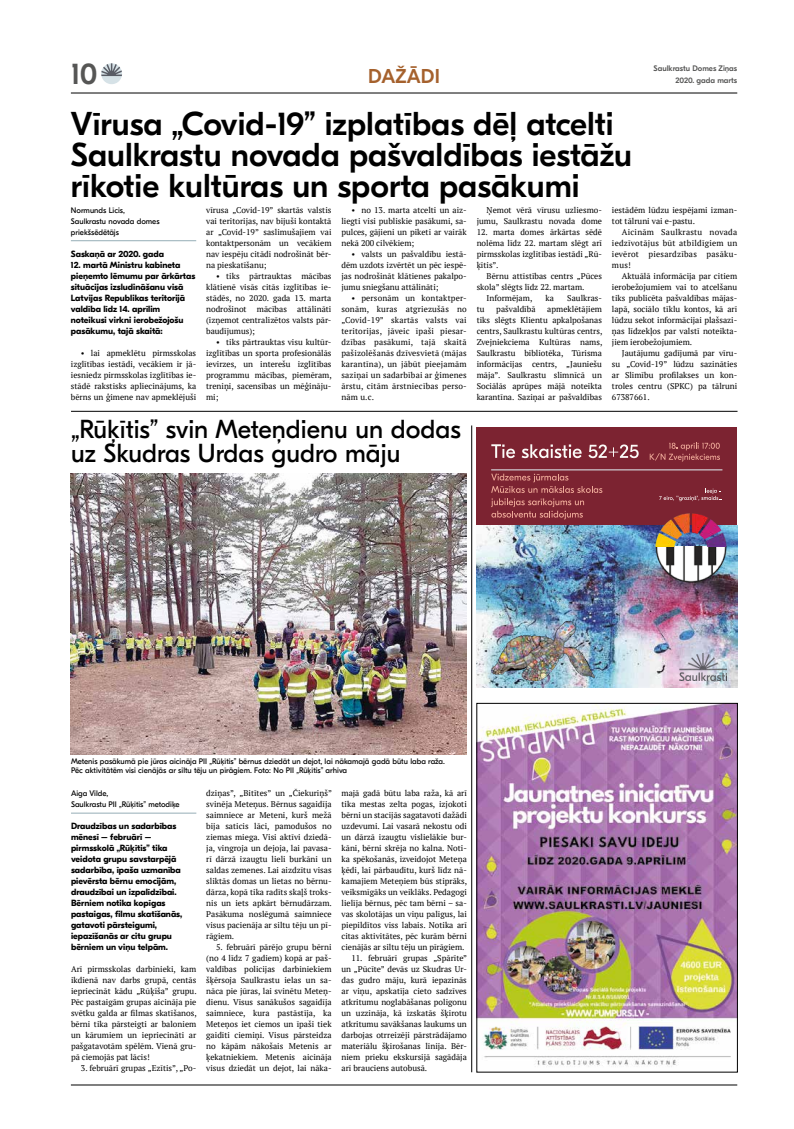
<style>
.page{position:relative;width:794px;height:1129px;background:#fff}
.page>*{position:absolute;margin:0;border:0;box-sizing:border-box;transform-origin:0 0}
.t1{font:500 33px/31px "GT Eesti Pro Display";color:#000}
.t2{font:500 30px "GT Eesti Pro Display";color:#565655}
.t3{font:26px/24px "GT Eesti Pro Display";color:#000}
.t4{font:500 20px "GT Eesti Pro Display";letter-spacing:.01em;color:#a5612d}
.t5{font:700 9px/11px "GT Eesti Pro Display";color:#000}
.t6{font:8.3px/11px "PT Serif";color:#000;text-align:justify}
.t7{font:8px/11px "GT Eesti Pro Display";color:#000}
.t8{font:500 8px "GT Eesti Pro Display";color:#565655}
</style>
<div class="page">
<hr style="left:71px;top:1084px;width:666px;height:1px;background:#000">
<hr style="left:71px;top:93px;width:666px;height:1px;background:#000">
<div style="left:101px;top:63px;width:21px;height:21px;background:#d6e2e7;border-radius:10px"></div>
<svg style="left:101px;top:63px;width:21px;height:13px"></svg>
<div style="left:476px;top:427px;width:261px;height:260px;background:#7c2331"></div>
<img style="left:476px;top:525px;width:261px;height:162px">
<img style="left:644px;top:546px;width:88px;height:41px">
<img style="left:645px;top:519px;width:92px;height:27px">
<img style="left:491px;top:621px;width:103px;height:59px">
<img style="left:679px;top:653px;width:47px;height:27px">
<svg style="left:649px;top:442px;width:71px;height:19px"></svg>
<svg style="left:491px;top:444px;width:24px;height:14px"></svg>
<svg style="left:521px;top:444px;width:60px;height:14px"></svg>
<svg style="left:588px;top:444px;width:50px;height:14px"></svg>
<svg style="left:491px;top:469px;width:231px;height:50px"></svg>
<hr style="left:71px;top:240px;width:125px;height:1px;background:#95adb6">
<hr style="left:71px;top:812px;width:125px;height:1px;background:#95adb6">
<img style="left:71px;top:473px;width:396px;height:281px">
<img style="left:479px;top:705px;width:256px;height:362px">
<hr style="left:471px;top:425px;width:1px;height:646px;background:#000">
<hr style="left:71px;top:411px;width:666px;height:1px;background:#000">
<h2 class="t2" style="left:71px;top:58px;width:28px">10</h2>
<p class="t8" style="left:653px;top:64px;width:85px">Saulkrastu Domes Ziņas</p>
<h3 class="t4" style="left:368px;top:65px;width:73px">dažādi</h3>
<p class="t8" style="left:675px;top:76px;width:63px">2020. gada marts</p>
<h1 class="t1" style="left:71px;top:109px;width:562px">Vīrusa „Covid-19” izplatības dēļ atcelti<br>Saulkrastu novada pašvaldības iestāžu rīkotie kultūras un sporta pasākumi</h1>
<p class="t7" style="left:71px;top:204px;width:90px">Normunds Līcis,<br>Saulkrastu novada domes priekšsēdētājs</p>
<p class="t5" style="left:71px;top:248px;width:95px">Saskaņā ar 2020. gada</p>
<p class="t5" style="left:71px;top:259px;width:126px">12. martā Ministru kabineta pieņemto lēmumu par ārkārtas situācijas izsludināšanu visā<br>Latvijas Republikas teritorijā valdība līdz 14. aprīlim noteikusi virkni ierobežojošu pasākumu, tajā skaitā:</p>
<p class="t6" style="left:71px;top:347px;width:127px;text-indent:10px">• lai apmeklētu pirmsskolas izglītības iestādi, vecākiem ir jā&shy;iesniedz pirmsskolas izglītības ie&shy;stādē rakstisks apliecinājums, ka bērns un ģimene nav apmeklējuši</p>
<p class="t6" style="left:612px;top:204px;width:127px">iestādēm lūdzu iespējami izman&shy;tot tālruni vai e-pastu.</p>
<p class="t6" style="left:612px;top:226px;width:127px;text-indent:10px">Aicinām Saulkrastu novada iedzīvotājus būt atbildīgiem un ievērot piesardzības pasāku&shy;mus!</p>
<p class="t6" style="left:612px;top:270px;width:127px;text-indent:10px">Aktuālā informācija par citiem ierobežojumiem vai to atcelšanu tiks publicēta pašvaldības mājas&shy;lapā, sociālo tīklu kontos, kā arī lūdzu sekot informācijai plašsazi&shy;ņas līdzekļos par valstī noteikta&shy;jiem ierobežojumiem.</p>
<p class="t6" style="left:612px;top:347px;width:127px;text-indent:10px">Jautājumu gadījumā par vīru&shy;su „Covid-19” lūdzu sazināties ar Slimību profilakses un kon&shy;troles centru (SPKC) pa tālruni 67387661.</p>
<p class="t6" style="left:206px;top:204px;width:127px">vīrusa „Covid-19” skartās valstis vai teritorijas, nav bijuši kontaktā ar „Covid-19” saslimušajiem vai kontaktpersonām un vecākiem nav iespēju citādi nodrošināt bēr&shy;na pieskatīšanu;</p>
<p class="t6" style="left:206px;top:270px;width:127px;text-indent:10px">• tiks pārtrauktas mācības klātienē visās citās izglītības ie&shy;stādēs, no 2020. gada 13. marta nodrošinot mācības attālināti (izņemot centralizētos valsts pār&shy;baudījumus);</p>
<p class="t6" style="left:206px;top:336px;width:127px;text-indent:10px">• tiks pārtrauktas visu kultūr&shy;izglītības un sporta profesionālās ievirzes, un interešu izglītības programmu mācības, piemēram, treniņi, sacensības un mēģināju&shy;mi;</p>
<p class="t6" style="left:341px;top:204px;width:127px;text-indent:10px">• no 13. marta atcelti un aiz&shy;liegti visi publiskie pasākumi, sa&shy;pulces, gājieni un piketi ar vairāk nekā 200 cilvēkiem;</p>
<p class="t6" style="left:341px;top:248px;width:127px;text-indent:10px">• valsts un pašvaldību iestā&shy;dēm uzdots izvērtēt un pēc iespē&shy;jas nodrošināt klātienes pakalpo&shy;jumu sniegšanu attālināti;</p>
<p class="t6" style="left:341px;top:292px;width:127px;text-indent:10px">• personām un kontaktper&shy;sonām, kuras atgriezušās no „Covid-19” skartās valsts vai teritorijas, jāveic īpaši piesar&shy;dzības pasākumi, tajā skaitā pašizolēšanās dzīvesvietā (mājas karantīna), un jābūt pieejamām saziņai un sadarbībai ar ģimenes ārstu, citām ārstniecības perso&shy;nām u.c.</p>
<p class="t6" style="left:477px;top:204px;width:127px;text-align:right">Ņemot vērā vīrusu uzliesmo&shy;jumu, Saulkrastu novada dome</p>
<p class="t6" style="left:477px;top:226px;width:127px">12. marta domes ārkārtas sēdē nolēma līdz 22. martam slēgt arī pirmsskolas izglītības iestādi „Rū&shy;ķītis”.</p>
<p class="t6" style="left:486px;top:270px;width:117px">Bērnu attīstības centrs „Pūces</p>
<p class="t6" style="left:477px;top:281px;width:109px">skola” slēgts līdz 22. martam.</p>
<p class="t6" style="left:486px;top:292px;width:47px">Informējam,</p>
<p class="t6" style="left:545px;top:292px;width:10px">ka</p>
<p class="t6" style="left:567px;top:292px;width:36px">Saulkras-</p>
<p class="t6" style="left:477px;top:303px;width:9px">tu</p>
<p class="t6" style="left:496px;top:303px;width:41px">pašvaldībā</p>
<p class="t6" style="left:477px;top:303px;width:127px;text-indent:71px">apmeklētājiem tiks slēgts Klientu apkalpošanas centrs, Saulkrastu kultūras centrs, Zvejniekciema Kultūras nams, Saulkrastu bibliotēka, Tūrisma informācijas centrs, „Jauniešu māja”. Saulkrastu slimnīcā un Sociālās aprūpes mājā noteikta karantīna. Saziņai ar pašvaldības</p>
<h3 class="t3" style="left:71px;top:417px;width:391px">„Rūķītis” svin Meteņdienu un dodas uz Skudras Urdas gudro māju</h3>
<p class="t7" style="left:71px;top:756px;width:375px;line-height:9px">Metenis pasākumā pie jūras aicināja PII „Rūķītis” bērnus dziedāt un dejot, lai nākamajā gadā būtu laba raža.<br>Pēc aktivitātēm visi cienājās ar siltu tēju un pīrāgiem. Foto: No PII „Rūķītis” arhīva</p>
<p class="t7" style="left:71px;top:787px;width:110px">Aiga Vilde,<br>Saulkrastu PII „Rūķītis” metodiķe</p>
<p class="t5" style="left:71px;top:820px;width:113px">Draudzības un sadarbības mēnesī – februārī – pirmsskolā „Rūķītis” tika veidota grupu savstarpējā sadarbība, īpaša uzmanība pievērsta bērnu emocijām, draudzībai un izpalīdzībai.<br>Bērniem notika kopīgas pastaigas, filmu skatīšanās, gatavoti pārsteigumi, iepazīšanās ar citu grupu bērniem un viņu telpām.</p>
<p class="t6" style="left:71px;top:963px;width:127px">Arī pirmsskolas darbinieki, kam ikdienā nav darbs grupā, centās iepriecināt kādu „Rūķīša” grupu.<br>Pēc pastaigām grupas aicināja pie svētku galda ar filmas skatīšanos, bērni tika pārsteigti ar baloniem un kārumiem un iepriecināti ar pašgatavotām spēlēm. Vienā gru&shy;pā ciemojās pat lācis!</p>
<p class="t6" style="left:81px;top:1062px;width:117px">3. februārī grupas „Ezītis”, „Po-</p>
<p class="t6" style="left:206px;top:787px;width:127px">dziņas”, „Bitītes” un „Čiekuriņš” svinēja Meteņus. Bērnus sagaidīja saimniece ar Meteni, kurš mežā bija saticis lāci, pamodušos no ziemas miega. Visi aktīvi dziedā&shy;ja, vingroja un dejoja, lai pavasa&shy;rī dārzā izaugtu lieli burkāni un saldas zemenes. Lai aizdzītu visas sliktās domas un lietas no bērnu&shy;dārza, kopā tika radīts skaļš troks&shy;nis un iets apkārt bērnudārzam.<br>Pasākuma noslēgumā saimniece visus pacienāja ar siltu tēju un pī&shy;rāgiem.</p>
<p class="t6" style="left:206px;top:941px;width:127px;text-indent:10px">5. februārī pārējo grupu bērni (no 4 līdz 7 gadiem) kopā ar paš&shy;valdības policijas darbiniekiem šķērsoja Saulkrastu ielas un sa&shy;nāca pie jūras, lai svinētu Meteņ&shy;dienu. Visus sanākušos sagaidīja saimniece, kura pastāstīja, ka Meteņos iet ciemos un īpaši tiek gaidīti ciemiņi. Visus pārsteidza no kāpām nākošais Metenis ar ķekatniekiem. Metenis aicināja visus dziedāt un dejot, lai nāka-</p>
<p class="t6" style="left:341px;top:787px;width:127px">majā gadā būtu laba raža, kā arī tika mestas zelta pogas, izjokoti bērni un stacijās sagatavoti dažādi uzdevumi. Lai vasarā nekostu odi un dārzā izaugtu vislielākie bur&shy;kāni, bērni skrēja no kalna. Noti&shy;ka spēkošanās, izveidojot Meteņa ķēdi, lai pārbaudītu, kurš līdz nā&shy;kamajiem Meteņiem būs stiprāks, veiksmīgāks un veiklāks. Pedagogi lielīja bērnus, pēc tam bērni – sa&shy;vas skolotājas un viņu palīgus, lai piepildītos viss labais. Notika arī citas aktivitātes, pēc kurām bērni cienājās ar siltu tēju un pīrāgiem.</p>
<p class="t6" style="left:341px;top:952px;width:127px;text-indent:10px">11. februārī grupas „Spārīte” un „Pūcīte” devās uz Skudras Ur&shy;das gudro māju, kurā iepazinās ar viņu, apskatīja cieto sadzīves atkritumu noglabāšanas poligonu un uzzināja, kā izskatās šķirotu atkritumu savākšanas laukums un darbojas otrreizēji pārstrādājamo materiālu šķirošanas līnija. Bēr&shy;niem prieku ekskursijā sagādāja arī brauciens autobusā.</p>
</div>
